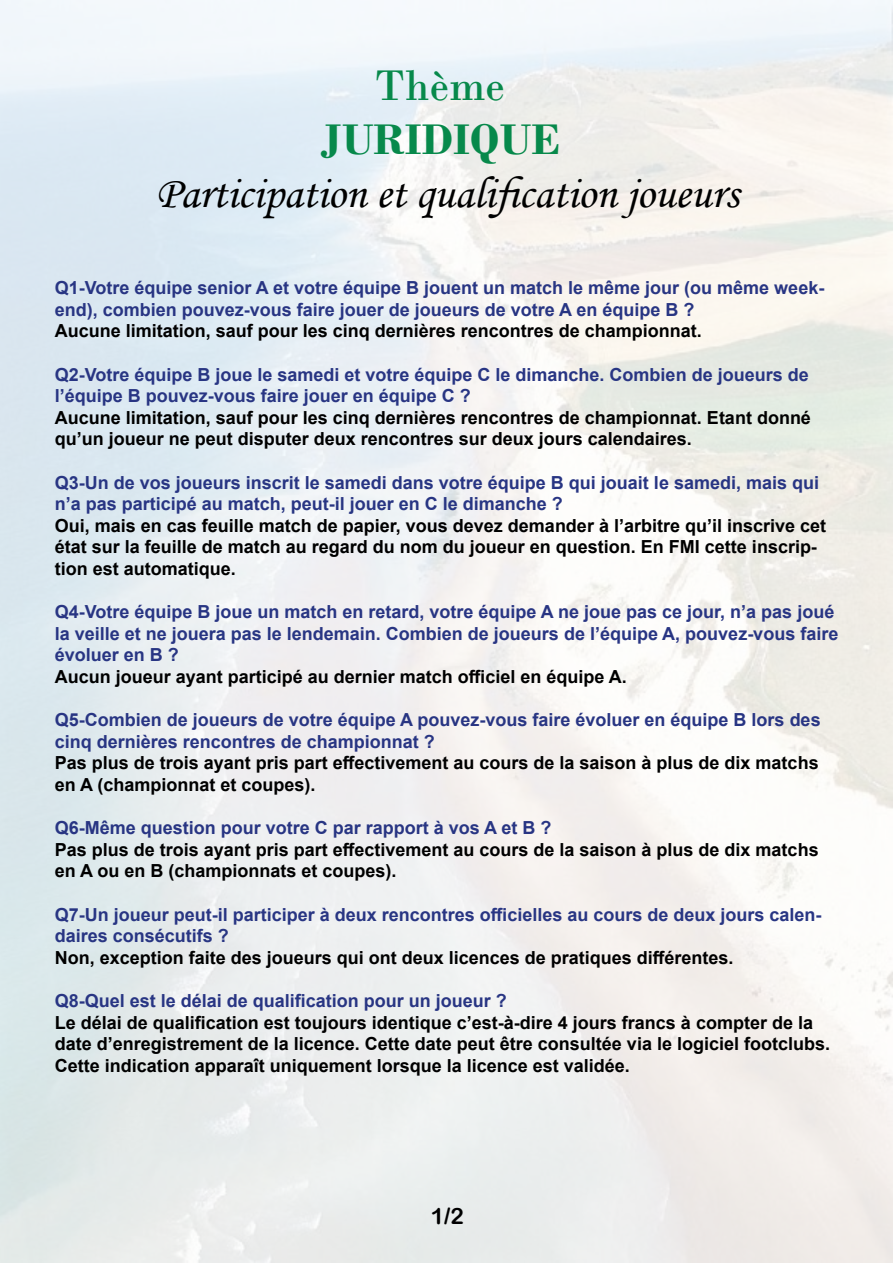
<style>
.page{position:relative;width:893px;height:1263px;background:#fff}
.page>*{position:absolute;margin:0;border:0;box-sizing:border-box;transform-origin:0 0}
.t1{font:45px "Monotype Corsiva";color:#000}
.t2{font:700 45px "Bodoni";color:#07894b}
.t3{font:45px "Bodoni";color:#07894b}
.t4{font:22.5px "Arial Rounded MT Bold";color:#000}
.t5{font:700 18px/21.6px "Arial";color:#000}
.t6{font:700 18px/21.6px "Arial";color:#283583}
</style>
<div class="page">
<h1 class="t3" style="left:375px;top:59px;width:131px">Thème</h1>
<h1 class="t2" style="left:320px;top:113px;width:242px">JURIDIQUE</h1>
<h1 class="t1" style="left:156px;top:166px;width:585px">Participation et qualification joueurs</h1>
<p class="t6" style="left:55px;top:277px;width:771px">Q1-Votre équipe senior A et votre équipe B jouent un match le même jour (ou même week&shy;end), combien pouvez-vous faire jouer de joueurs de votre A en équipe B ?</p>
<p class="t5" style="left:55px;top:320px;width:649px">Aucune limitation, sauf pour les cinq dernières rencontres de championnat.</p>
<p class="t6" style="left:55px;top:364px;width:755px">Q2-Votre équipe B joue le samedi et votre équipe C le dimanche. Combien de joueurs de l’équipe B pouvez-vous faire jouer en équipe C ?</p>
<p class="t5" style="left:55px;top:407px;width:758px">Aucune limitation, sauf pour les cinq dernières rencontres de championnat. Etant donné qu’un joueur ne peut disputer deux rencontres sur deux jours calendaires.</p>
<p class="t6" style="left:55px;top:472px;width:766px">Q3-Un de vos joueurs inscrit le samedi dans votre équipe B qui jouait le samedi, mais qui n’a pas participé au match, peut-il jouer en C le dimanche ?</p>
<p class="t5" style="left:55px;top:515px;width:773px">Oui, mais en cas feuille match de papier, vous devez demander à l’arbitre qu’il inscrive cet état sur la feuille de match au regard du nom du joueur en question. En FMI cette inscrip&shy;tion est automatique.</p>
<p class="t6" style="left:55px;top:601px;width:785px">Q4-Votre équipe B joue un match en retard, votre équipe A ne joue pas ce jour, n’a pas joué la veille et ne jouera pas le lendemain. Combien de joueurs de l’équipe A, pouvez-vous faire évoluer en B ?</p>
<p class="t5" style="left:55px;top:666px;width:573px">Aucun joueur ayant participé au dernier match officiel en équipe A.</p>
<p class="t6" style="left:55px;top:709px;width:767px">Q5-Combien de joueurs de votre équipe A pouvez-vous faire évoluer en équipe B lors des cinq dernières rencontres de championnat ?</p>
<p class="t5" style="left:55px;top:752px;width:765px">Pas plus de trois ayant pris part effectivement au cours de la saison à plus de dix matchs en A (championnat et coupes).</p>
<p class="t6" style="left:55px;top:817px;width:498px">Q6-Même question pour votre C par rapport à vos A et B ?</p>
<p class="t5" style="left:55px;top:839px;width:765px">Pas plus de trois ayant pris part effectivement au cours de la saison à plus de dix matchs en A ou en B (championnats et coupes).</p>
<p class="t6" style="left:55px;top:904px;width:768px">Q7-Un joueur peut-il participer à deux rencontres officielles au cours de deux jours calen&shy;daires consécutifs ?</p>
<p class="t5" style="left:55px;top:947px;width:680px">Non, exception faite des joueurs qui ont deux licences de pratiques différentes.</p>
<p class="t6" style="left:55px;top:990px;width:454px">Q8-Quel est le délai de qualification pour un joueur ?</p>
<p class="t5" style="left:55px;top:1012px;width:777px">Le délai de qualification est toujours identique c’est-à-dire 4 jours francs à compter de la date d’enregistrement de la licence. Cette date peut être consultée via le logiciel footclubs.<br>Cette indication apparaît uniquement lorsque la licence est validée.</p>
<p class="t4" style="left:431px;top:1203px;width:35px">1/2</p>
</div>
